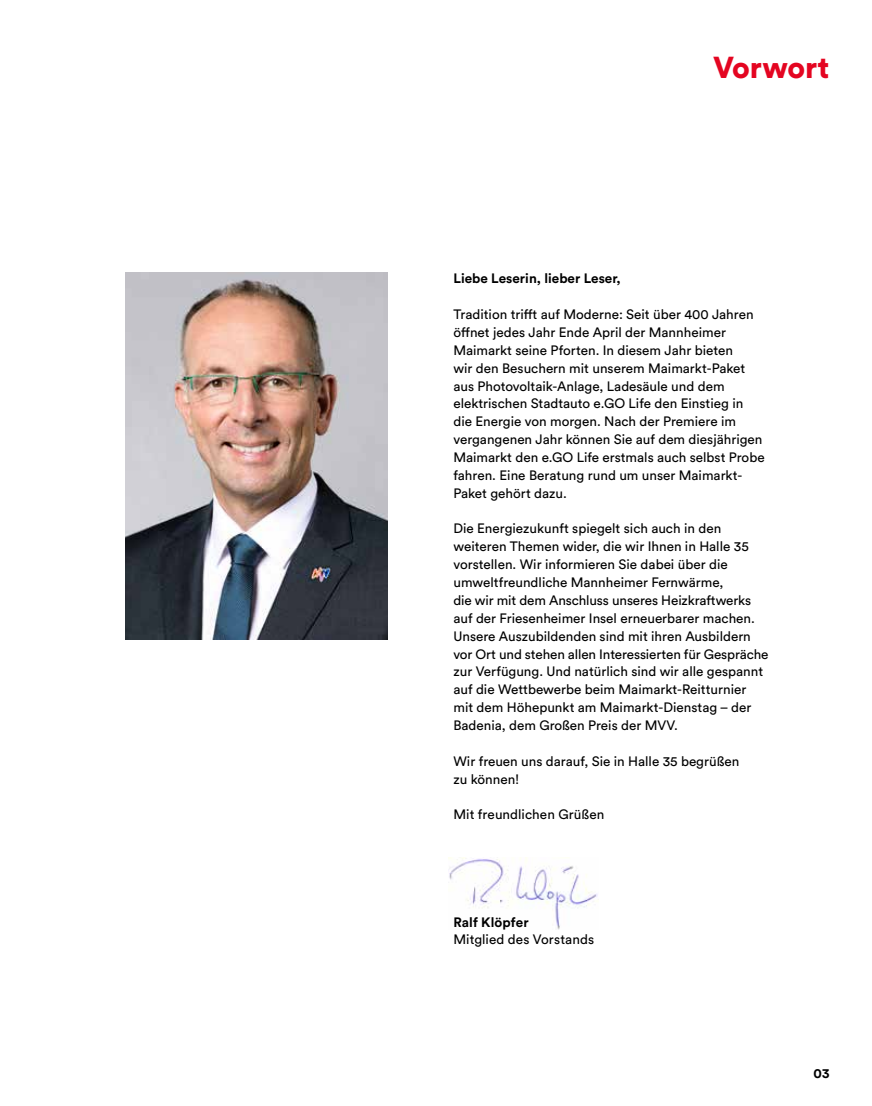
<style>
.page{position:relative;width:872px;height:1106px;background:#fff}
.page>*{position:absolute;margin:0;border:0;box-sizing:border-box;transform-origin:0 0}
.t1{font:900 30px "Circular Pro";color:#e40521}
.t2{font:13.5px/17.9px "Circular Pro";color:#000}
.t3{font:700 13.5px "Circular Pro";color:#000}
</style>
<div class="page">
<img style="left:449px;top:857px;width:149px;height:72px">
<img style="left:125px;top:273px;width:263px;height:367px">
<p class="t3" style="left:453px;top:269px;width:169px">Liebe Leserin, lieber Leser,</p>
<h1 class="t1" style="left:713px;top:46px;width:118px">Vorwort</h1>
<p class="t2" style="left:453px;top:305px;width:313px">Tradition trifft auf Moderne: Seit über 400 Jahren öffnet jedes Jahr Ende April der Mannheimer Maimarkt seine Pforten. In diesem Jahr bieten<br>wir den Besuchern mit unserem Maimarkt-Paket aus Photovoltaik-Anlage, Ladesäule und dem elektrischen Stadtauto e.GO Life den Einstieg in die Energie von morgen. Nach der Premiere im vergangenen Jahr können Sie auf dem diesjährigen Maimarkt den e.GO Life erstmals auch selbst Probe fahren. Eine Beratung rund um unser Maimarkt-Paket gehört dazu.</p>
<p class="t2" style="left:453px;top:519px;width:317px">Die Energiezukunft spiegelt sich auch in den weiteren Themen wider, die wir Ihnen in Halle 35 vorstellen. Wir informieren Sie dabei über die umweltfreundliche Mannheimer Fernwärme,<br>die wir mit dem Anschluss unseres Heizkraftwerks auf der Friesenheimer Insel erneuerbarer machen.<br>Unsere Auszubildenden sind mit ihren Ausbildern vor Ort und stehen allen Interessierten für Gespräche zur Verfügung. Und natürlich sind wir alle gespannt auf die Wettbewerbe beim Maimarkt-Reitturnier mit dem Höhepunkt am Maimarkt-Dienstag – der Badenia, dem Großen Preis der MVV.</p>
<p class="t2" style="left:453px;top:751px;width:287px">Wir freuen uns darauf, Sie in Halle 35 begrüßen zu können!</p>
<p class="t2" style="left:453px;top:805px;width:152px">Mit freundlichen Grüßen</p>
<p class="t3" style="left:453px;top:912px;width:77px">Ralf Klöpfer</p>
<p class="t2" style="left:453px;top:930px;width:142px">Mitglied des Vorstands</p>
<p class="t3" style="left:813px;top:1064px;width:17px">03</p>
</div>
